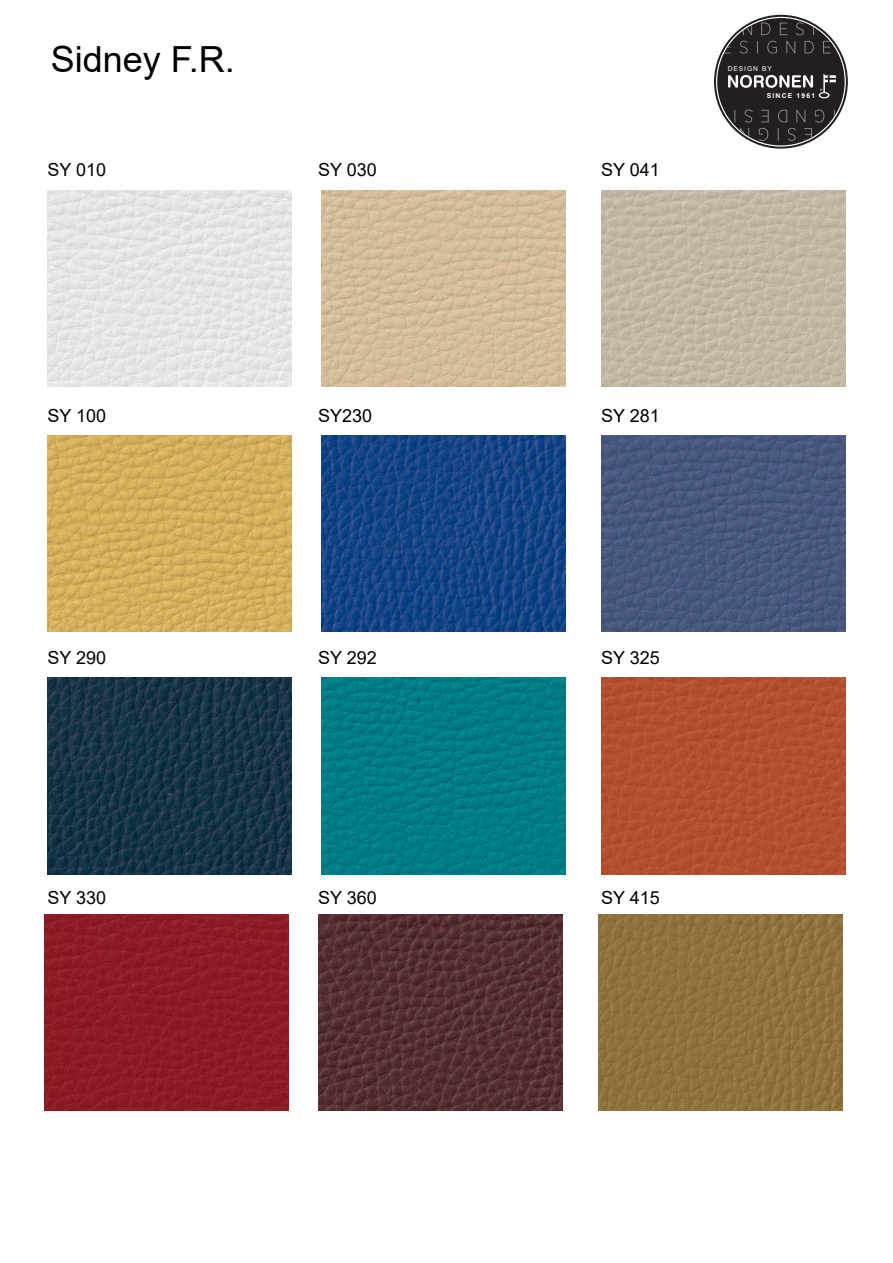
<style>
.page{position:relative;width:893px;height:1263px;background:#fff}
.page>*{position:absolute;margin:0;border:0;box-sizing:border-box;transform-origin:0 0}
.t1{font:36px "Arial";color:#000}
.t2{font:18px "Arial";color:#000}
.t3{font:700 6.75px "Arial";letter-spacing:.18em;color:#fff}
.t4{font:6.75px "Arial";letter-spacing:.135em;color:#fff}
</style>
<div class="page">
<img style="left:48px;top:190px;width:244px;height:197px">
<img style="left:321px;top:190px;width:244px;height:197px">
<img style="left:601px;top:190px;width:244px;height:197px">
<img style="left:48px;top:435px;width:244px;height:196px">
<img style="left:321px;top:435px;width:244px;height:196px">
<img style="left:601px;top:435px;width:244px;height:196px">
<img style="left:48px;top:678px;width:244px;height:196px">
<img style="left:321px;top:678px;width:244px;height:196px">
<img style="left:601px;top:678px;width:244px;height:196px">
<img style="left:44px;top:914px;width:245px;height:197px">
<img style="left:318px;top:914px;width:244px;height:197px">
<img style="left:598px;top:914px;width:244px;height:197px">
<svg style="left:714px;top:15px;width:134px;height:134px"></svg>
<div style="left:717px;top:18px;width:128px;height:127px;background:#231f20;border-radius:50%"></div>
<svg style="left:728px;top:75px;width:85px;height:13px"></svg>
<svg style="left:819px;top:74px;width:17px;height:24px"></svg>
<svg style="left:804px;top:41px;width:27px;height:12px"></svg>
<svg style="left:761px;top:22px;width:53px;height:13px"></svg>
<svg style="left:724px;top:41px;width:71px;height:13px"></svg>
<svg style="left:743px;top:25px;width:9px;height:10px"></svg>
<svg style="left:734px;top:110px;width:101px;height:31px"></svg>
<h1 class="t1" style="left:51px;top:46px;width:186px">Sidney F.R.</h1>
<p class="t2" style="left:48px;top:163px;width:60px">SY 010</p>
<p class="t2" style="left:318px;top:163px;width:60px">SY 030</p>
<p class="t2" style="left:601px;top:163px;width:60px">SY 041</p>
<p class="t4" style="left:728px;top:66px;width:46px">DESIGN BY</p>
<p class="t3" style="left:767px;top:93px;width:50px">SINCE 1961</p>
<p class="t2" style="left:48px;top:409px;width:60px">SY 100</p>
<p class="t2" style="left:318px;top:409px;width:56px">SY230</p>
<p class="t2" style="left:601px;top:409px;width:60px">SY 281</p>
<p class="t2" style="left:48px;top:651px;width:60px">SY 290</p>
<p class="t2" style="left:318px;top:651px;width:60px">SY 292</p>
<p class="t2" style="left:601px;top:651px;width:60px">SY 325</p>
<p class="t2" style="left:48px;top:890px;width:60px">SY 330</p>
<p class="t2" style="left:318px;top:890px;width:60px">SY 360</p>
<p class="t2" style="left:601px;top:890px;width:60px">SY 415</p>
</div>
